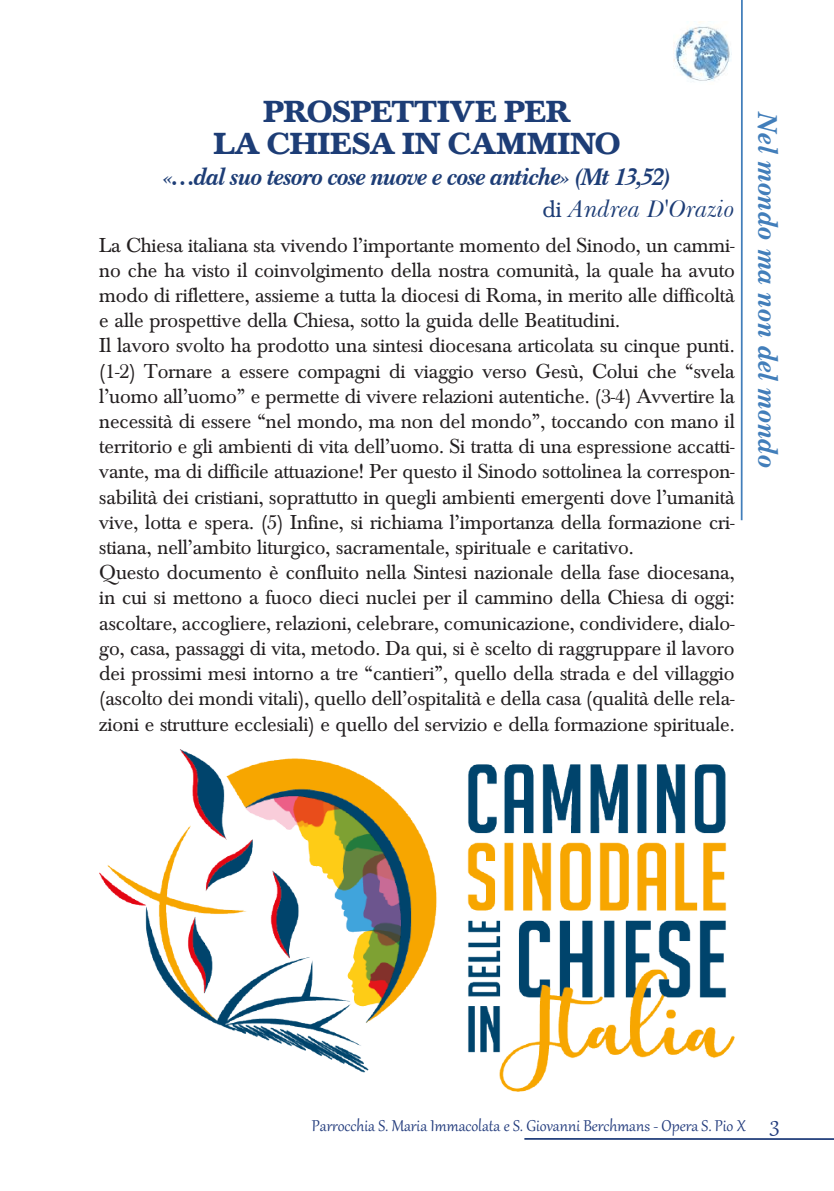
<style>
.page{position:relative;width:834px;height:1191px;background:#fff}
.page>*{position:absolute;margin:0;border:0;box-sizing:border-box;transform-origin:0 0}
.t1{font:700 31.5px "Baskerville";letter-spacing:-.025em;color:#1d3d76}
.t2{font:italic 700 28px "Baskerville BT";color:#427eba}
.t3{font:italic 700 24.5px/31.5px "Baskerville BT";letter-spacing:-.055em;color:#1d3d76}
.t4{font:21px/25.2px "Baskerville";color:#231f20}
.t5{font:19.25px "Gabriola";color:#233c7d}
.s1{font-family:"Baskerville";font-weight:400;font-style:normal}
.s2{font-weight:400}
.s3{font-size:28px}
</style>
<div class="page">
<hr style="left:524px;top:1138px;width:309px;height:2px;background:#203d7a">
<img style="left:673px;top:21px;width:58px;height:61px">
<hr style="left:740px;top:0;width:2px;height:520px;background:#427eba">
<img style="left:99px;top:749px;width:635px;height:342px">
<h1 class="t1" style="left:263px;top:93px;width:309px">PROSPETTIVE PER</h1>
<h2 class="t2" style="left:784px;top:112px;width:358px;rotate:90deg">Nel mondo ma non del mondo</h2>
<h1 class="t1" style="left:213px;top:124px;width:409px">LA CHIESA IN CAMMINO</h1>
<p class="t3" style="left:542px;top:161px;width:194px;text-indent:-380px">«…dal suo tesoro cose nuove e cose antiche» (Mt 13,52)<br><span class="s1">di</span> <span class="s2">Andrea D'Orazio</span></p>
<p class="t4" style="left:99px;top:233px;width:637px">La Chiesa italiana sta vivendo l’importante momento del Sinodo, un cammi&shy;no che ha visto il coinvolgimento della nostra comunità, la quale ha avuto modo di riflettere, assieme a tutta la diocesi di Roma, in merito alle difficoltà e alle prospettive della Chiesa, sotto la guida delle Beatitudini.<br>Il lavoro svolto ha prodotto una sintesi diocesana articolata su cinque punti. (1-2) Tornare a essere compagni di viaggio verso Gesù, Colui che “svela l’uomo all’uomo” e permette di vivere relazioni autentiche. (3-4) Avvertire la necessità di essere “nel mondo, ma non del mondo”, toccando con mano il territorio e gli ambienti di vita dell’uomo. Si tratta di una espressione accatti&shy;vante, ma di difficile attuazione! Per questo il Sinodo sottolinea la correspon&shy;sabilità dei cristiani, soprattutto in quegli ambienti emergenti dove l’umanità vive, lotta e spera. (5) Infine, si richiama l’importanza della formazione cri&shy;stiana, nell’ambito liturgico, sacramentale, spirituale e caritativo.<br>Questo documento è confluito nella Sintesi nazionale della fase diocesana, in cui si mettono a fuoco dieci nuclei per il cammino della Chiesa di oggi: ascoltare, accogliere, relazioni, celebrare, comunicazione, condividere, dialo&shy;go, casa, passaggi di vita, metodo. Da qui, si è scelto di raggruppare il lavoro dei prossimi mesi intorno a tre “cantieri”, quello della strada e del villaggio (ascolto dei mondi vitali), quello dell’ospitalità e della casa (qualità delle rela&shy;zioni e strutture ecclesiali) e quello del servizio e della formazione spirituale.</p>
<p class="t5" style="left:312px;top:1112px;width:469px">Parrocchia S. Maria Immacolata e S. Giovanni Berchmans - Opera S. Pio X <span class="s3">3</span></p>
</div>
